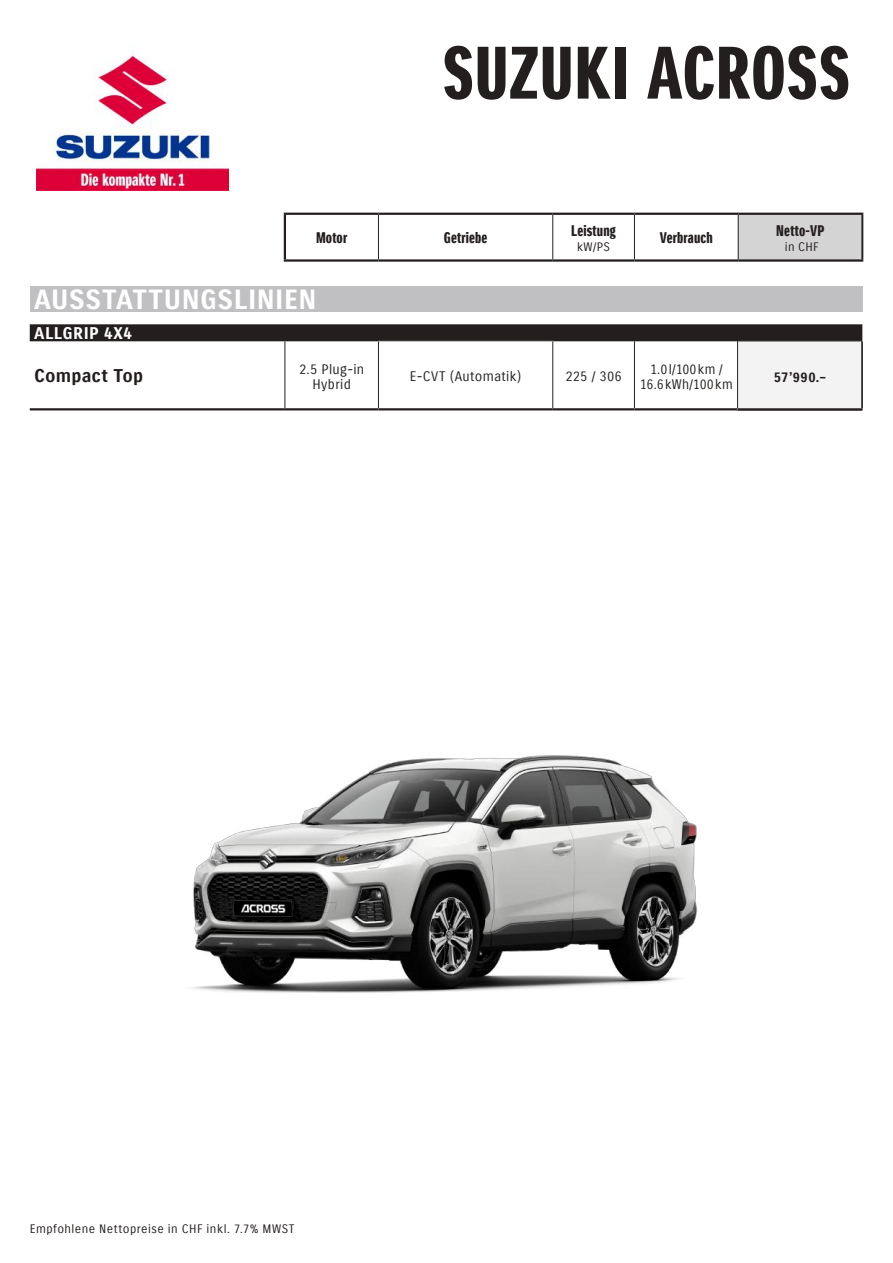
<style>
.page{position:relative;width:893px;height:1263px;background:#fff}
.page>*{position:absolute;margin:0;border:0;box-sizing:border-box;transform-origin:0 0}
.t1{font:72px "Suzuki PRO Headline";letter-spacing:.01em;color:#241f1f}
.t2{font:27px "Suzuki PRO Bold";letter-spacing:.015em;color:#fff}
.t3{font:18px "Suzuki PRO Bold";letter-spacing:.005em;color:#241f1f}
.t4{font:16.5px "Suzuki PRO Bold";letter-spacing:.025em;color:#fff}
.t5{font:15px "Suzuki PRO Headline";letter-spacing:.01em;color:#241f1f}
.t6{font:13.5px/15px "Suzuki PRO Regular";letter-spacing:.025em;color:#241f1f;text-align:center}
.t7{font:13.5px/15px "Suzuki PRO Regular";letter-spacing:.025em;color:#241f1f;text-align:center;scale:.96 1}
.t8{font:13.5px "Suzuki PRO Bold";color:#241f1f}
.t9{font:12px "Suzuki PRO Regular";letter-spacing:.04em;color:#241f1f}
</style>
<div class="page">
<img style="left:191px;top:755px;width:507px;height:238px">
<div style="left:738px;top:214px;width:124px;height:46px;background:#d5d4d5"></div>
<div style="left:30px;top:286px;width:832px;height:26px;background:#c0bfc1"></div>
<svg style="left:30px;top:324px;width:832px;height:17px;background:#282323"></svg>
<hr style="left:30px;top:408px;width:255px;height:2px;background:#241f1f">
<hr style="left:738px;top:341px;width:125px;height:1px;background:#c0bfc1">
<hr style="left:738px;top:408px;width:125px;height:2px;background:#241f1f">
<hr style="left:285px;top:341px;width:1px;height:67px;background:#241f1f">
<hr style="left:285px;top:408px;width:93px;height:2px;background:#241f1f">
<hr style="left:378px;top:341px;width:175px;height:1px;background:#c0bfc1">
<hr style="left:378px;top:342px;width:1px;height:66px;background:#241f1f">
<hr style="left:378px;top:408px;width:175px;height:2px;background:#241f1f">
<hr style="left:634px;top:408px;width:104px;height:2px;background:#241f1f">
<hr style="left:553px;top:342px;width:1px;height:66px;background:#241f1f">
<hr style="left:634px;top:341px;width:1px;height:67px;background:#241f1f">
<hr style="left:553px;top:408px;width:81px;height:2px;background:#241f1f">
<hr style="left:862px;top:342px;width:1px;height:66px;background:#241f1f">
<hr style="left:861px;top:215px;width:2px;height:44px;background:#241f1f">
<hr style="left:284px;top:213px;width:94px;height:2px;background:#241f1f">
<hr style="left:284px;top:215px;width:2px;height:44px;background:#241f1f">
<hr style="left:378px;top:213px;width:175px;height:2px;background:#241f1f">
<hr style="left:553px;top:213px;width:81px;height:2px;background:#241f1f">
<hr style="left:634px;top:213px;width:104px;height:2px;background:#241f1f">
<hr style="left:738px;top:213px;width:125px;height:2px;background:#241f1f">
<hr style="left:284px;top:259px;width:94px;height:3px;background:#241f1f">
<hr style="left:378px;top:259px;width:175px;height:3px;background:#241f1f">
<hr style="left:553px;top:259px;width:81px;height:3px;background:#241f1f">
<hr style="left:634px;top:259px;width:104px;height:3px;background:#241f1f">
<hr style="left:738px;top:259px;width:125px;height:3px;background:#241f1f">
<hr style="left:378px;top:215px;width:1px;height:44px;background:#241f1f">
<hr style="left:553px;top:215px;width:1px;height:44px;background:#241f1f">
<hr style="left:634px;top:215px;width:1px;height:44px;background:#241f1f">
<hr style="left:738px;top:215px;width:1px;height:44px;background:#241f1f">
<img style="left:36px;top:50px;width:192px;height:140px">
<div style="left:738px;top:341px;width:124px;height:68px;background:#f4f3f3"></div>
<hr style="left:737px;top:341px;width:125px;height:1px;background:#241f1f">
<hr style="left:737px;top:341px;width:1px;height:67px;background:#241f1f">
<hr style="left:861px;top:341px;width:1px;height:67px;background:#241f1f">
<hr style="left:737px;top:408px;width:125px;height:2px;background:#241f1f">
<h1 class="t1" style="left:443px;top:29px;width:408px">SUZUKI ACROSS</h1>
<p class="t5" style="left:316px;top:229px;width:33px">Motor</p>
<p class="t5" style="left:444px;top:229px;width:45px">Getriebe</p>
<p class="t5" style="left:571px;top:221px;width:46px">Leistung</p>
<p class="t9" style="left:577px;top:239px;width:34px">kW/PS</p>
<p class="t5" style="left:660px;top:229px;width:55px">Verbrauch</p>
<h2 class="t2" style="left:34px;top:283px;width:284px">AUSSTATTUNGSLINIEN</h2>
<h3 class="t4" style="left:34px;top:323px;width:99px">ALLGRIP 4X4</h3>
<h3 class="t3" style="left:34px;top:364px;width:111px">Compact Top</h3>
<p class="t6" style="left:299px;top:362px;width:67px">2.5 Plug-in<br>Hybrid</p>
<p class="t6" style="left:410px;top:369px;width:113px">E-CVT (Automatik)</p>
<p class="t6" style="left:565px;top:369px;width:58px">225 / 306</p>
<p class="t7" style="left:640px;top:362px;width:98px">1.0l/100km /<br>16.6kWh/100km</p>
<p class="t5" style="left:776px;top:221px;width:49px">Netto-VP</p>
<p class="t9" style="left:785px;top:239px;width:35px">in CHF</p>
<p class="t8" style="left:774px;top:369px;width:53px">57’990.–</p>
<p class="t9" style="left:30px;top:1222px;width:266px">Empfohlene Nettopreise in CHF inkl. 7.7% MWST</p>
</div>
